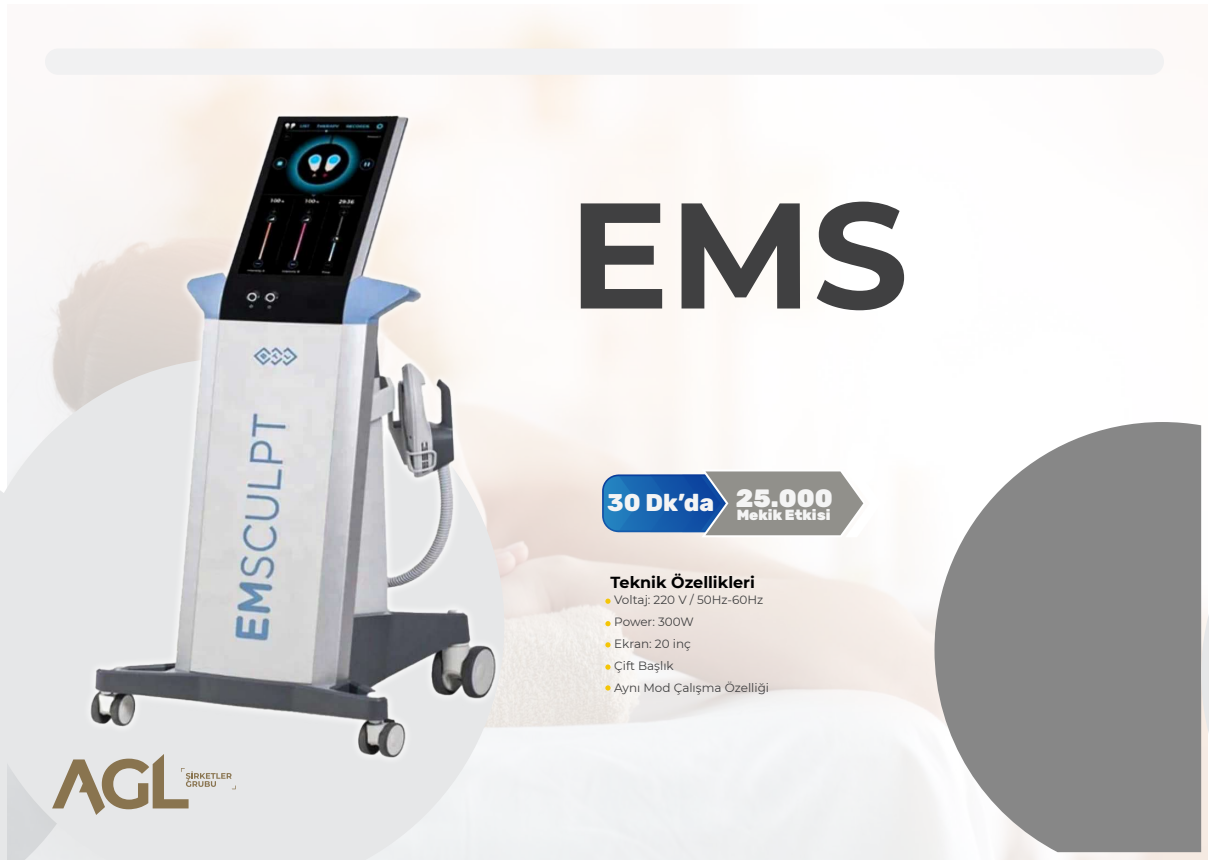
<style>
.page{position:relative;width:1209px;height:860px;background:#fff}
.page>*{position:absolute;margin:0;border:0;box-sizing:border-box;transform-origin:0 0}
.t1{font:700 150.1px "Montserrat";color:#404041}
.t2{font:800 24.2px "Rubik";color:#f4f4f4}
.t3{font:700 16px "Montserrat";color:#000}
.t4{font:900 14.7px "Rubik";color:#f4f4f4}
.t5{font:12px/22px "Montserrat";color:#404041}
</style>
<div class="page">
<img style="left:51px;top:15px;width:1107px;height:845px">
<svg style="left:934px;top:422px;width:143px;height:430px;fill:#878787"></svg>
<svg style="left:0;top:801px;width:504px;height:59px;background:#e6e8e9"></svg>
<div style="left:45px;top:49px;width:1119px;height:26px;background:#f1f1f2;border-radius:13px"></div>
<svg style="left:605px;top:599px;width:5px;height:5px"></svg>
<svg style="left:605px;top:621px;width:5px;height:5px"></svg>
<svg style="left:605px;top:642px;width:5px;height:5px"></svg>
<svg style="left:605px;top:664px;width:5px;height:6px"></svg>
<svg style="left:605px;top:685px;width:5px;height:5px"></svg>
<svg style="left:602px;top:469px;width:279px;height:68px"></svg>
<img style="left:1077px;top:139px;width:132px;height:721px">
<img style="left:0;top:89px;width:592px;height:712px">
<svg style="left:52px;top:754px;width:184px;height:61px;background:#cac4ba"></svg>
<h1 class="t1" style="left:568px;top:147px;width:341px">EMS</h1>
<h2 class="t2" style="left:607px;top:489px;width:227px">30 Dk’da <sup>25.000</sup></h2>
<p class="t4" style="left:736px;top:507px;width:95px">Mekik Etkisi</p>
<h3 class="t3" style="left:610px;top:570px;width:146px">Teknik Özellikleri</h3>
<p class="t5" style="left:614px;top:589px;width:156px">Voltaj: 220 V / 50Hz-60Hz<br>Power: 300W<br>Ekran: 20 inç<br>Çift Başlık<br>Aynı Mod Çalışma Özelliği</p>
</div>
